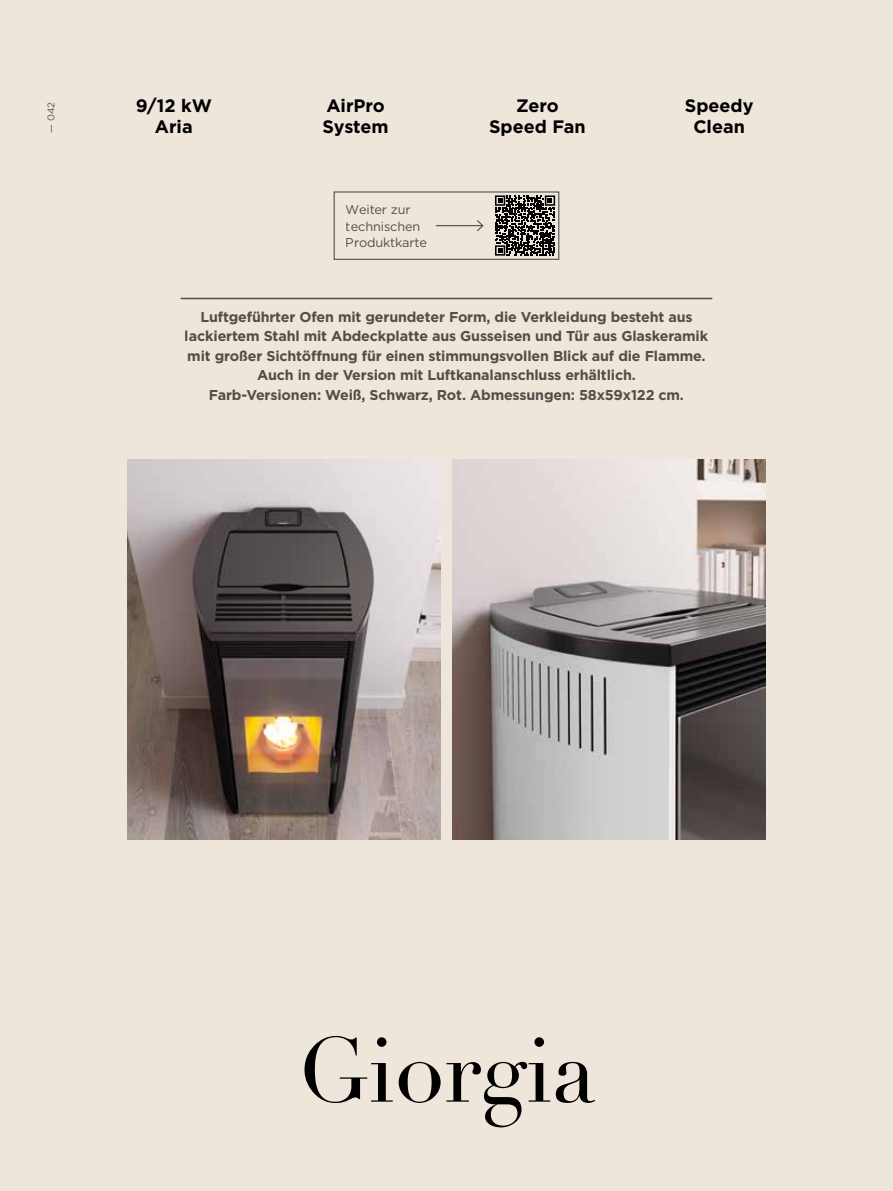
<style>
.page{position:relative;width:893px;height:1191px;background:#eee5db}
.page>*{position:absolute;margin:0;border:0;box-sizing:border-box;transform-origin:0 0}
.t1{font:90px "Didot LT Std";letter-spacing:-.005em;color:#000}
.t2{font:700 18px/21px "Gotham";color:#000;text-align:center}
.t3{font:700 14.25px/19.5px "Gotham";letter-spacing:-.01em;color:#575756;text-align:center}
.t4{font:12.75px/16.5px "Gotham";letter-spacing:-.01em;color:#575756}
.t5{font:9.75px "Gotham";color:#575756}
</style>
<div class="page">
<img style="left:128px;top:459px;width:313px;height:380px">
<img style="left:452px;top:459px;width:313px;height:380px">
<hr style="left:181px;top:298px;width:531px;height:1px;background:#575756">
<hr style="left:436px;top:225px;width:47px;height:1px;background:#575756">
<svg style="left:476px;top:220px;width:8px;height:12px"></svg>
<div style="left:334px;top:191px;width:225px;height:69px;border:1px solid #575756"></div>
<svg style="left:495px;top:195px;width:60px;height:61px"></svg>
<p class="t5" style="left:45px;top:133px;width:33px;rotate:-90deg">— 042</p>
<p class="t2" style="left:136px;top:95px;width:78px">9/12 kW<br>Aria</p>
<p class="t2" style="left:685px;top:95px;width:70px">Speedy<br>Clean</p>
<p class="t2" style="left:323px;top:95px;width:67px;text-align:left">AirPro<br>System</p>
<p class="t2" style="left:489px;top:95px;width:98px">Zero<br>Speed Fan</p>
<p class="t4" style="left:346px;top:201px;width:83px">Weiter zur technischen<br>Produktkarte</p>
<p class="t3" style="left:185px;top:307px;width:525px">Luftgeführter Ofen mit gerundeter Form, die Verkleidung besteht aus lackiertem Stahl mit Abdeckplatte aus Gusseisen und Tür aus Glaskeramik mit großer Sichtöffnung für einen stimmungsvollen Blick auf die Flamme.<br>Auch in der Version mit Luftkanalanschluss erhältlich.<br>Farb-Versionen: Weiß, Schwarz, Rot. Abmessungen: 58x59x122 cm.</p>
<h1 class="t1" style="left:298px;top:1017px;width:299px">Giorgia</h1>
</div>
